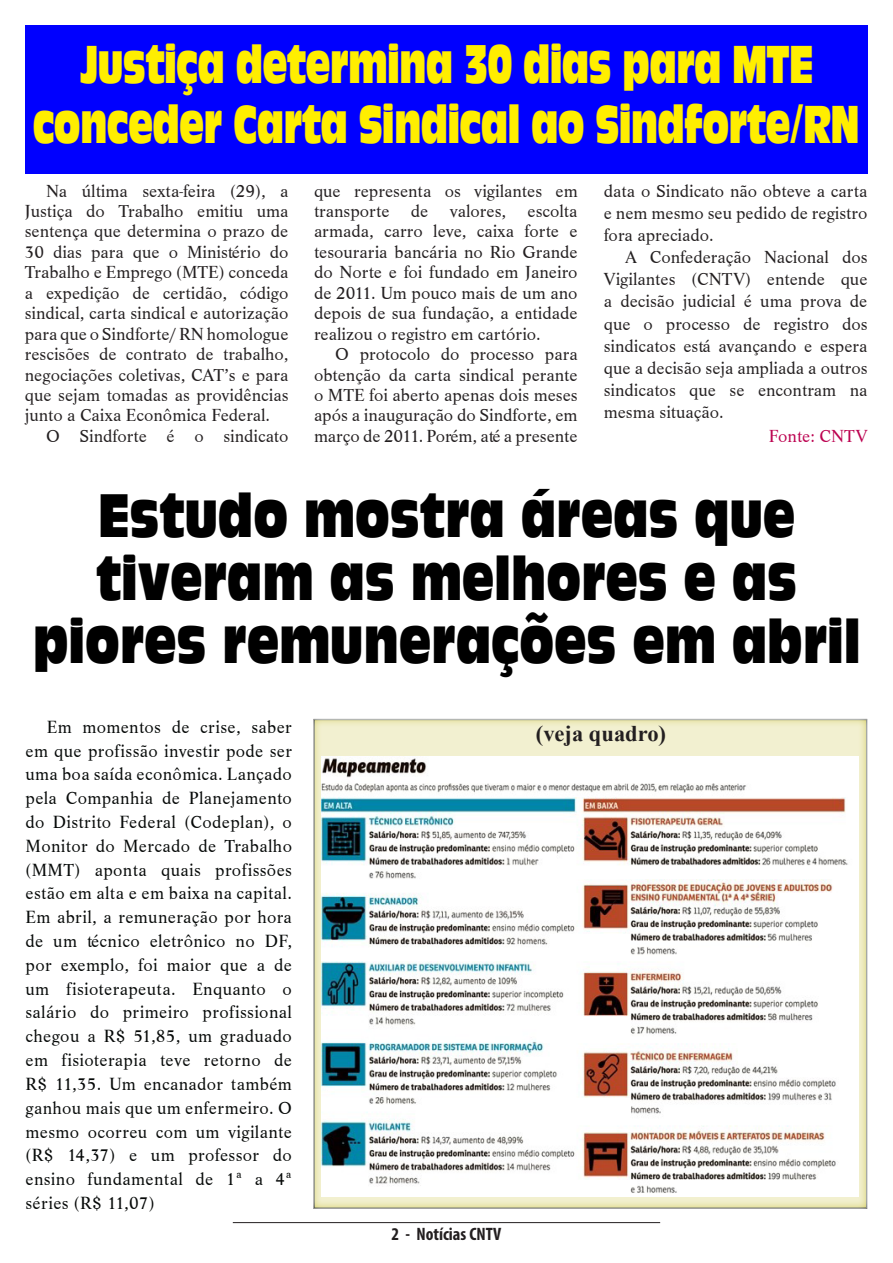
<style>
.page{position:relative;width:893px;height:1263px;background:#fff}
.page>*{position:absolute;margin:0;border:0;box-sizing:border-box;transform-origin:0 0}
.t1{font:57px/63px "Antique Olive Compact";color:#000;text-align:center;scale:.75 1}
.t2{font:49.5px/60px "Antique Olive Compact";letter-spacing:-.02em;color:#fe0;text-align:center;scale:.67 1}
.t3{font:700 22.5px "Times New Roman";color:#231f20}
.t4{font:18.15px/23.9px "Life T";letter-spacing:.02em;color:#060908;text-align:justify}
.t5{font:18px/20.4px "Life T";color:#231f20;text-align:justify}
.t6{font:700 condensed 18px "Myriad Pro";color:#231f20}
.t7{font:18px "Life T";color:#bc0250}
</style>
<div class="page">
<hr style="left:233px;top:1222px;width:427px;height:1px;background:#231f20">
<div style="left:313px;top:716px;width:555px;height:493px;background:#fff;opacity:.75"></div>
<div style="left:25px;top:26px;width:842px;height:148px;background:#00f"></div>
<img style="left:322px;top:757px;width:537px;height:439px">
<p class="t2" style="left:33px;top:34px;width:1236px">Justiça determina 30 dias para MTE conceder Carta Sindical ao Sindforte/RN</p>
<p class="t5" style="left:25px;top:180px;width:265px;text-indent:21px">Na última sexta-feira (29), a Justiça do Trabalho emitiu uma sentença que determina o prazo de 30 dias para que o Ministério do Trabalho e Emprego (MTE) conceda a expedição de certidão, código sindical, carta sindical e autorização para que o Sindforte/ RN homologue rescisões de contrato de trabalho, negociações coletivas, CAT’s e para que sejam tomadas as providências junto a Caixa Econômica Federal.</p>
<p class="t5" style="left:46px;top:426px;width:244px">O Sindforte é o sindicato</p>
<p class="t5" style="left:314px;top:180px;width:265px">que representa os vigilantes em transporte de valores, escolta armada, carro leve, caixa forte e tesouraria bancária no Rio Grande do Norte e foi fundado em Janeiro de 2011. Um pouco mais de um ano depois de sua fundação, a entidade realizou o registro em cartório.</p>
<p class="t5" style="left:314px;top:344px;width:265px;text-indent:21px">O protocolo do processo para obtenção da carta sindical perante o MTE foi aberto apenas dois meses após a inauguração do Sindforte, em março de 2011. Porém, até a presente</p>
<p class="t5" style="left:604px;top:180px;width:265px;line-height:22.2px">data o Sindicato não obteve a carta e nem mesmo seu pedido de registro fora apreciado.</p>
<p class="t5" style="left:604px;top:246px;width:265px;line-height:22.2px;text-indent:21px">A Confederação Nacional dos Vigilantes (CNTV) entende que a decisão judicial é uma prova de que o processo de registro dos sindicatos está avançando e espera que a decisão seja ampliada a outros sindicatos que se encontram na mesma situação.</p>
<p class="t7" style="left:769px;top:426px;width:100px">Fonte: CNTV</p>
<p class="t1" style="left:33px;top:483px;width:1104px">Estudo mostra áreas que tiveram as melhores e as piores remunerações em abril</p>
<p class="t4" style="left:26px;top:715px;width:268px;text-indent:21px">Em momentos de crise, saber em que profissão investir pode ser uma boa saída econômica. Lançado pela Companhia de Planejamento do Distrito Federal (Codeplan), o Monitor do Mercado de Trabalho (MMT) aponta quais profissões estão em alta e em baixa na capital.<br>Em abril, a remuneração por hora de um técnico eletrônico no DF, por exemplo, foi maior que a de um fisioterapeuta. Enquanto o salário do primeiro profissional chegou a R$ 51,85, um graduado em fisioterapia teve retorno de R$ 11,35. Um encanador também ganhou mais que um enfermeiro. O mesmo ocorreu com um vigilante (R$ 14,37) e um professor do ensino fundamental de 1ª a 4ª séries (R$ 11,07)</p>
<p class="t3" style="left:536px;top:718px;width:132px">(veja quadro)</p>
<p class="t6" style="left:392px;top:1223px;width:111px">2 - Notícias CNTV</p>
</div>
